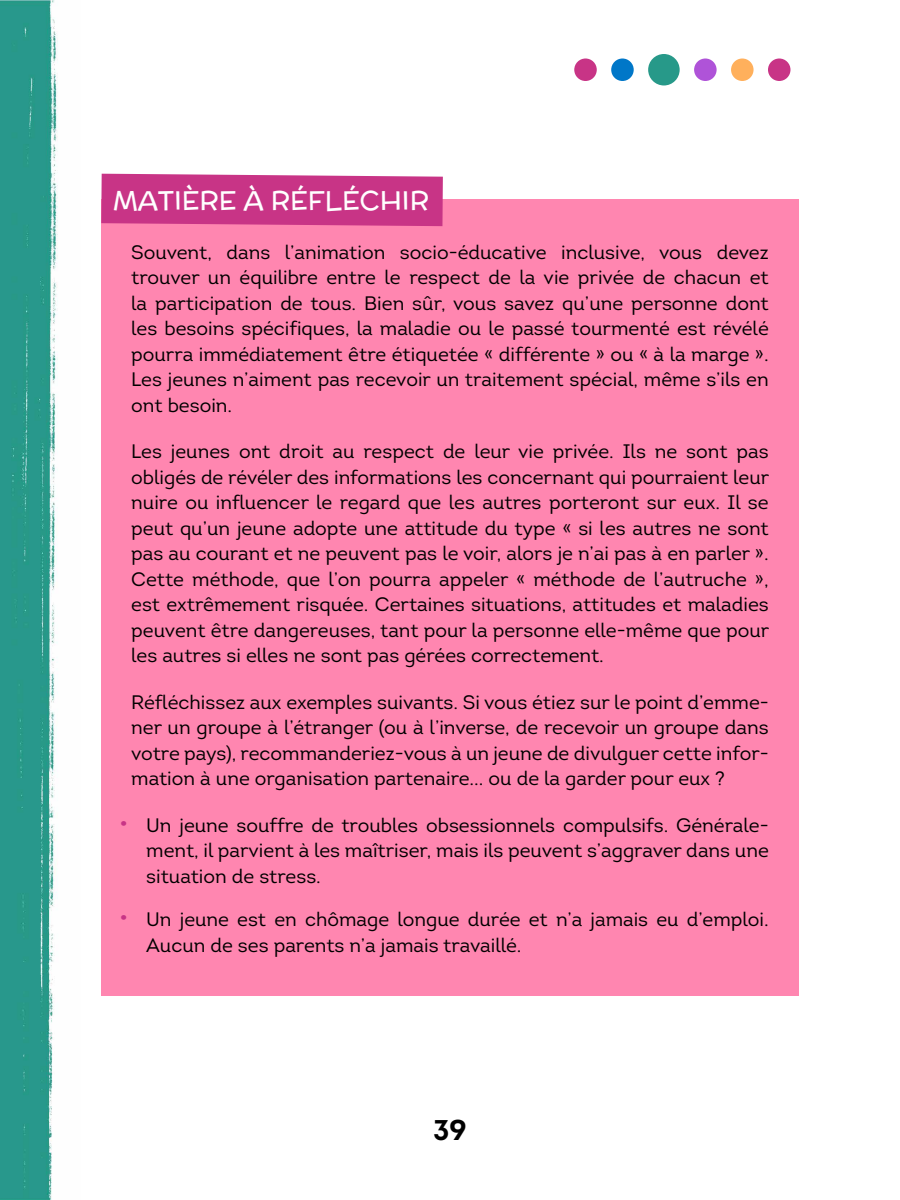
<style>
.page{position:relative;width:900px;height:1200px;background:#fff}
.page>*{position:absolute;margin:0;border:0;box-sizing:border-box;transform-origin:0 0}
.t1{font:700 28.5px "Spcgrh Intro";color:#000}
.t2{font:27px "Fncnly Mc Laren";color:#fff}
.t3{font:19.5px/25.5px "Pjymxw Intro";color:#000;text-align:justify}
.s1{font-size:24px;color:#c83486}
</style>
<div class="page">
<div style="left:694px;top:58px;width:23px;height:23px;background:#af53d8;border-radius:50%"></div>
<div style="left:731px;top:58px;width:23px;height:23px;background:#ffb05c;border-radius:50%"></div>
<div style="left:768px;top:58px;width:22px;height:23px;background:#c83486;border-radius:50%"></div>
<div style="left:611px;top:58px;width:23px;height:23px;background:#0077c8;border-radius:50%"></div>
<div style="left:574px;top:58px;width:23px;height:23px;background:#c83486;border-radius:50%"></div>
<div style="left:648px;top:54px;width:32px;height:32px;background:#279989;border-radius:50%"></div>
<img style="left:0;top:0;width:58px;height:1200px">
<div style="left:101px;top:200px;width:698px;height:796px;background:#ff86b0"></div>
<div style="left:101px;top:174px;width:342px;height:52px;background:#c83486"></div>
<h4 class="t2" style="left:113px;top:181px;width:317px">MATIÈRE À RÉFLÉCHIR</h4>
<p class="t3" style="left:131px;top:239px;width:639px">Souvent, dans l’animation socio-éducative inclusive, vous devez trouver un équilibre entre le respect de la vie privée de chacun et la participation de tous. Bien sûr, vous savez qu’une personne dont les besoins spécifiques, la maladie ou le passé tourmenté est révélé pourra immédiatement être étiquetée « différente » ou « à la marge ».<br>Les jeunes n’aiment pas recevoir un traitement spécial, même s’ils en ont besoin.</p>
<p class="t3" style="left:131px;top:439px;width:640px">Les jeunes ont droit au respect de leur vie privée. Ils ne sont pas obligés de révéler des informations les concernant qui pourraient leur nuire ou influencer le regard que les autres porteront sur eux. Il se peut qu’un jeune adopte une attitude du type « si les autres ne sont pas au courant et ne peuvent pas le voir, alors je n’ai pas à en parler ».<br>Cette méthode, que l’on pourra appeler « méthode de l’autruche », est extrêmement risquée. Certaines situations, attitudes et maladies peuvent être dangereuses, tant pour la personne elle-même que pour les autres si elles ne sont pas gérées correctement.</p>
<p class="t3" style="left:131px;top:689px;width:639px">Réfléchissez aux exemples suivants. Si vous étiez sur le point d’emme&shy;ner un groupe à l’étranger (ou à l’inverse, de recevoir un groupe dans votre pays), recommanderiez-vous à un jeune de divulguer cette infor&shy;mation à une organisation partenaire... ou de la garder pour eux ?</p>
<p class="t3" style="left:146px;top:812px;width:624px;text-indent:-27px"><span class="s1">•</span> Un jeune souffre de troubles obsessionnels compulsifs. Générale&shy;ment, il parvient à les maîtriser, mais ils peuvent s’aggraver dans une situation de stress.</p>
<p class="t3" style="left:146px;top:907px;width:624px;text-indent:-27px"><span class="s1">•</span> Un jeune est en chômage longue durée et n’a jamais eu d’emploi.<br>Aucun de ses parents n’a jamais travaillé.</p>
<h1 class="t1" style="left:433px;top:1112px;width:35px">39</h1>
</div>
